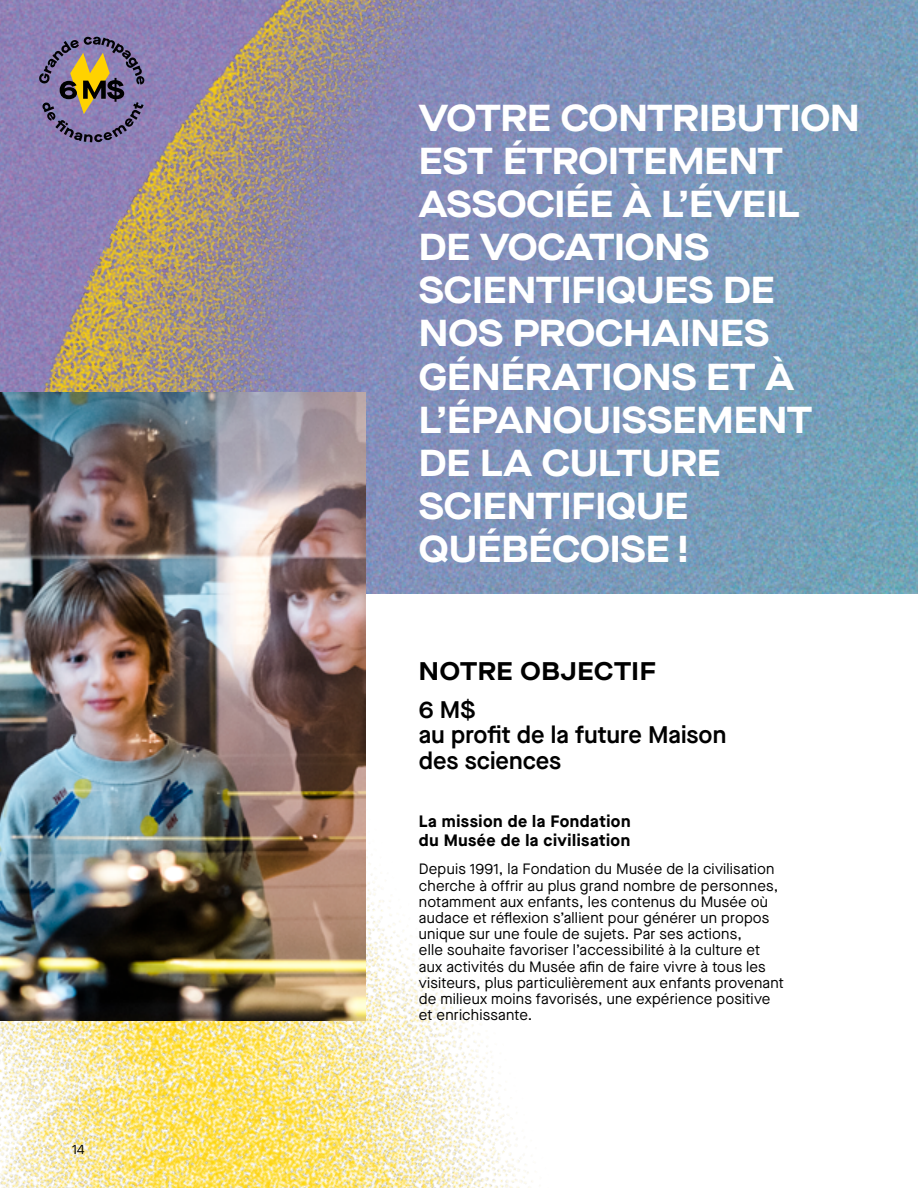
<style>
.page{position:relative;width:918px;height:1188px;background:#fff}
.page>*{position:absolute;margin:0;border:0;box-sizing:border-box;transform-origin:0 0}
.t1{font:700 expanded 37.5px/43px "Maison Neue";letter-spacing:-.005em;color:#fff}
.t2{font:700 expanded 25.5px "Maison Neue";letter-spacing:.025em;color:#000}
.t3{font:600 24px/26px "Maison Neue";color:#000}
.t4{font:700 16.5px/18.9px "Maison Neue";letter-spacing:.03em;color:#000}
.t5{font:15px/16.2px "Maison Neue";letter-spacing:.01em;color:#000}
.t6{font:13.5px "Maison Neue";color:#000}
</style>
<div class="page">
<img style="left:625px;top:0;width:293px;height:594px">
<img style="left:0;top:0;width:625px;height:1188px">
<img style="left:0;top:393px;width:365px;height:627px">
<svg style="left:39px;top:37px;width:106px;height:105px;background:#7f7186"></svg>
<p class="t6" style="left:72px;top:1141px;width:14px">14</p>
<h1 class="t1" style="left:419px;top:95px;width:442px">VOTRE CONTRIBUTION<br>EST ÉTROITEMENT<br>ASSOCIÉE À L’ÉVEIL<br>DE VOCATIONS<br>SCIENTIFIQUES DE<br>NOS PROCHAINES<br>GÉNÉRATIONS ET À<br>L’ÉPANOUISSEMENT<br>DE LA CULTURE<br>SCIENTIFIQUE<br>QUÉBÉCOISE !</h1>
<h2 class="t2" style="left:419px;top:653px;width:238px">NOTRE OBJECTIF</h2>
<h3 class="t3" style="left:419px;top:696px;width:309px">6 M$<br>au profit de la future Maison des sciences</h3>
<p class="t4" style="left:419px;top:812px;width:213px">La mission de la Fondation du Musée de la civilisation</p>
<p class="t5" style="left:419px;top:861px;width:366px">Depuis 1991, la Fondation du Musée de la civilisation cherche à offrir au plus grand nombre de personnes, notamment aux enfants, les contenus du Musée où audace et réflexion s’allient pour générer un propos unique sur une foule de sujets. Par ses actions,<br>elle souhaite favoriser l’accessibilité à la culture et aux activités du Musée afin de faire vivre à tous les visiteurs, plus particulièrement aux enfants provenant de milieux moins favorisés, une expérience positive et enrichissante.</p>
</div>
